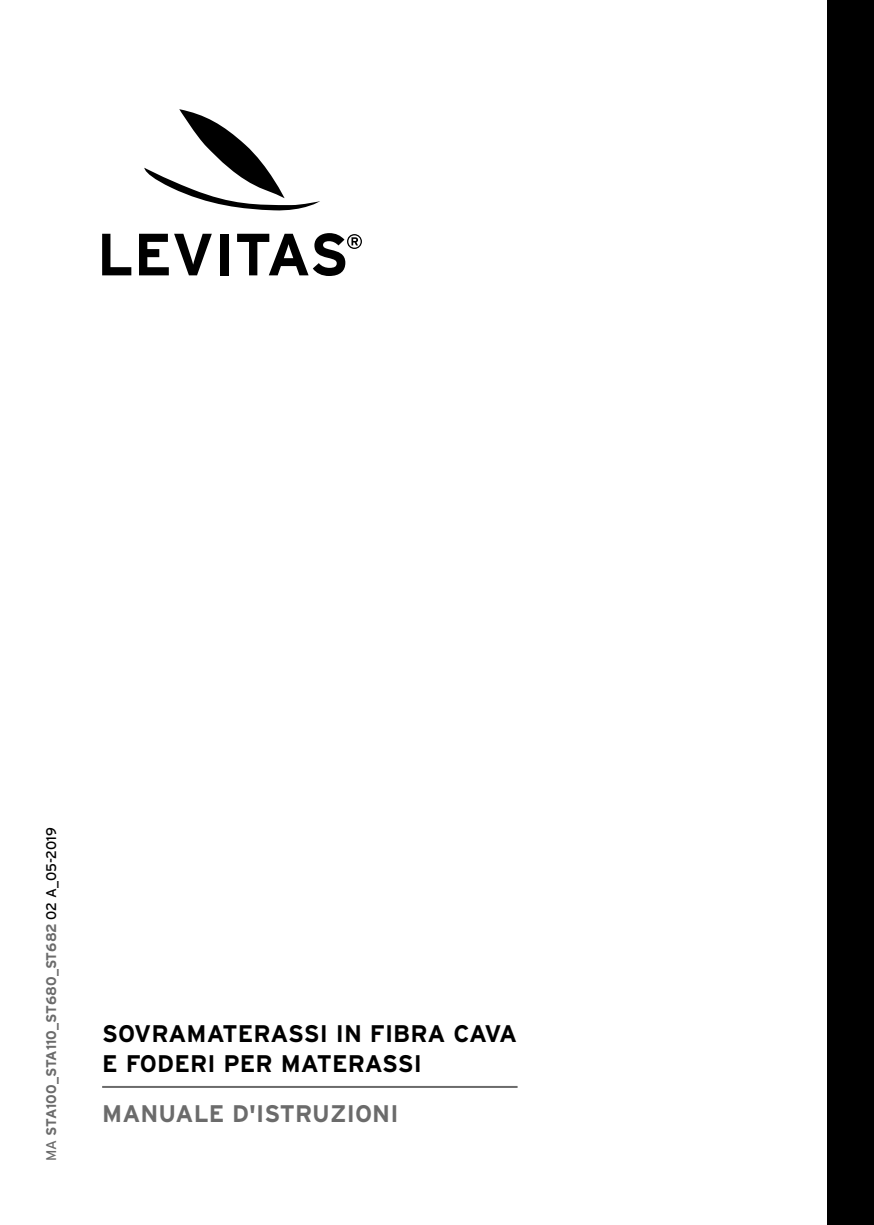
<style>
.page{position:relative;width:874px;height:1225px;background:#fff}
.page>*{position:absolute;margin:0;border:0;box-sizing:border-box;transform-origin:0 0}
.t1{font:700 24px/30px "Interstate";letter-spacing:.005em;color:#000}
.t2{font:700 24px "Interstate";letter-spacing:.005em;color:#6b6b6b}
.t3{font:700 14px "Interstate";color:#6b6b6b}
.s1{font-weight:400}
.s2{font-weight:400;color:#000}
</style>
<div class="page">
<div style="left:826px;top:0;width:47px;height:1225px;background:#000"></div>
<hr style="left:102px;top:1086px;width:415px;height:2px;background:#6b6b6b">
<svg style="left:144px;top:109px;width:176px;height:102px"></svg>
<svg style="left:102px;top:234px;width:29px;height:41px"></svg>
<svg style="left:139px;top:234px;width:73px;height:41px"></svg>
<div style="left:220px;top:234px;width:8px;height:41px;background:#000"></div>
<svg style="left:237px;top:233px;width:125px;height:43px"></svg>
<p class="t3" style="left:43px;top:1160px;width:335px;rotate:-90deg"><span class="s1">MA</span> STA100_STA110_ST680_ST682 <span class="s2">02 A_05-2019</span></p>
<p class="t1" style="left:102px;top:1018px;width:416px">SOVRAMATERASSI IN FIBRA CAVA<br>E FODERI PER MATERASSI</p>
<p class="t2" style="left:102px;top:1100px;width:298px">MANUALE D'ISTRUZIONI</p>
</div>
